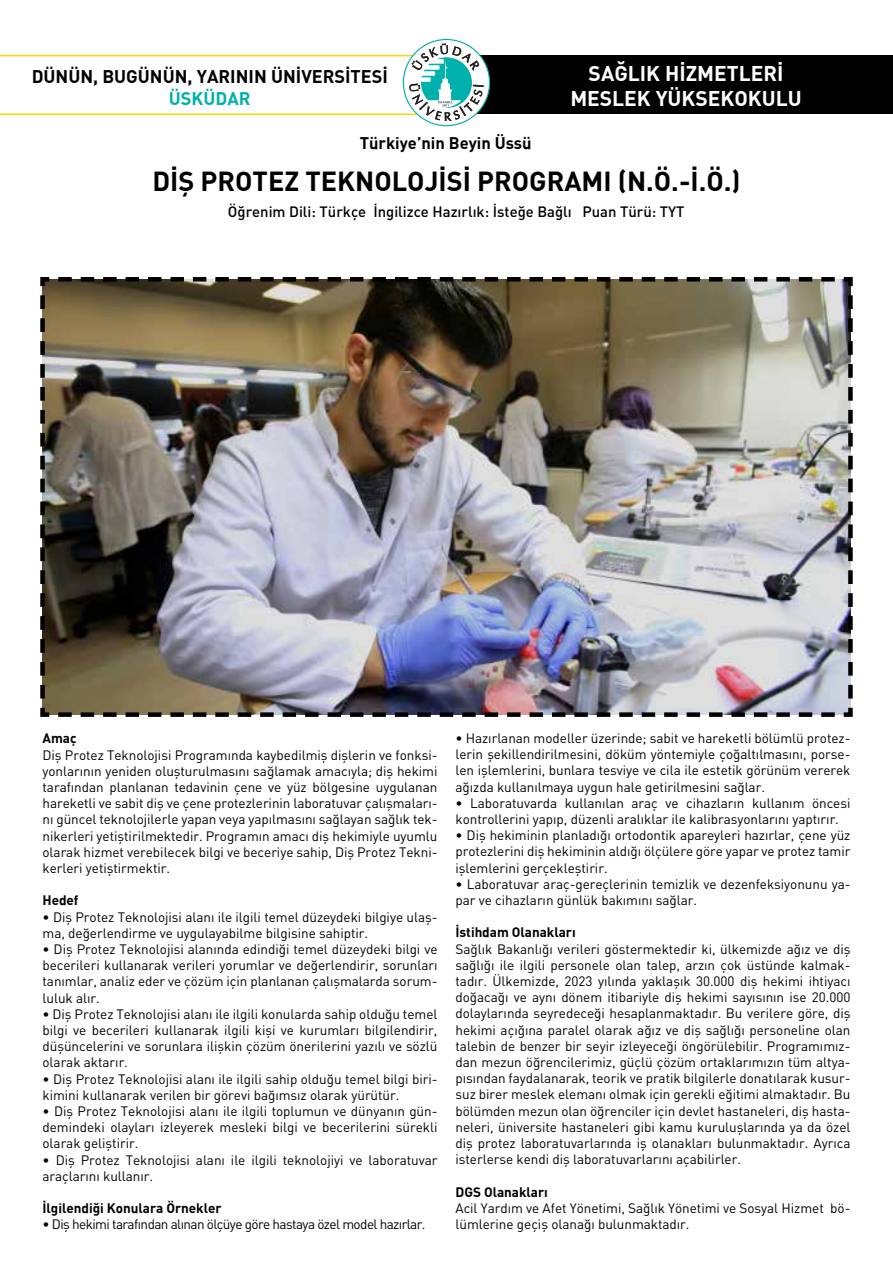
<style>
.page{position:relative;width:893px;height:1263px;background:#fff}
.page>*{position:absolute;margin:0;border:0;box-sizing:border-box;transform-origin:0 0}
.t1{font:700 27px "DIN";color:#000}
.t2{font:700 20.85px/25px "DIN";color:#fff;text-align:center}
.t3{font:700 18px "DIN";color:#000101}
.t4{font:700 18px "DIN";color:#00b0ac}
.t5{font:700 16.5px "DIN";color:#000}
.t6{font:500 14.85px "DIN";color:#000}
.t7{font:13.5px/16.2px "DIN";letter-spacing:-.005em;color:#000;text-align:justify}
.t8{font:700 13.5px "DIN";letter-spacing:-.005em;color:#000}
.t9{font:13.5px "DIN";letter-spacing:-.045em;color:#000}
</style>
<div class="page">
<img style="left:40px;top:277px;width:813px;height:440px">
<div style="left:459px;top:55px;width:434px;height:59px;background:#000"></div>
<svg style="left:0;top:39px;width:490px;height:87px"></svg>
<h3 class="t3" style="left:32px;top:65px;width:358px">DÜNÜN, BUGÜNÜN, YARININ ÜNİVERSİTESİ</h3>
<h3 class="t4" style="left:169px;top:86px;width:83px">ÜSKÜDAR</h3>
<p class="t5" style="left:360px;top:132px;width:173px">Türkiye’nin Beyin Üssü</p>
<h2 class="t2" style="left:570px;top:60px;width:233px">SAĞLIK HİZMETLERİ<br>MESLEK YÜKSEKOKULU</h2>
<h1 class="t1" style="left:152px;top:164px;width:590px">DİŞ PROTEZ TEKNOLOJİSİ PROGRAMI (N.Ö.-İ.Ö.)</h1>
<p class="t6" style="left:228px;top:202px;width:458px">Öğrenim Dili: Türkçe İngilizce Hazırlık: İsteğe Bağlı Puan Türü: TYT</p>
<p class="t8" style="left:43px;top:730px;width:36px">Amaç</p>
<p class="t7" style="left:43px;top:746px;width:396px">Diş Protez Teknolojisi Programında kaybedilmiş dişlerin ve fonksi&shy;yonlarının yeniden oluşturulmasını sağlamak amacıyla; diş hekimi tarafından planlanan tedavinin çene ve yüz bölgesine uygulanan hareketli ve sabit diş ve çene protezlerinin laboratuvar çalışmaları&shy;nı güncel teknolojilerle yapan veya yapılmasını sağlayan sağlık tek&shy;nikerleri yetiştirilmektedir. Programın amacı diş hekimiyle uyumlu olarak hizmet verebilecek bilgi ve beceriye sahip, Diş Protez Tekni&shy;kerleri yetiştirmektir.</p>
<p class="t8" style="left:43px;top:892px;width:38px">Hedef</p>
<p class="t7" style="left:43px;top:908px;width:396px">• Diş Protez Teknolojisi alanı ile ilgili temel düzeydeki bilgiye ulaş&shy;ma, değerlendirme ve uygulayabilme bilgisine sahiptir.</p>
<p class="t7" style="left:43px;top:941px;width:396px">• Diş Protez Teknolojisi alanında edindiği temel düzeydeki bilgi ve becerileri kullanarak verileri yorumlar ve değerlendirir, sorunları tanımlar, analiz eder ve çözüm için planlanan çalışmalarda sorum&shy;luluk alır.</p>
<p class="t7" style="left:43px;top:1005px;width:396px">• Diş Protez Teknolojisi alanı ile ilgili konularda sahip olduğu temel bilgi ve becerileri kullanarak ilgili kişi ve kurumları bilgilendirir, düşüncelerini ve sorunlara ilişkin çözüm önerilerini yazılı ve sözlü olarak aktarır.</p>
<p class="t7" style="left:43px;top:1070px;width:396px">• Diş Protez Teknolojisi alanı ile ilgili sahip olduğu temel bilgi biri&shy;kimini kullanarak verilen bir görevi bağımsız olarak yürütür.</p>
<p class="t7" style="left:43px;top:1103px;width:396px">• Diş Protez Teknolojisi alanı ile ilgili toplumun ve dünyanın gün&shy;demindeki olayları izleyerek mesleki bilgi ve becerilerini sürekli olarak geliştirir.</p>
<p class="t7" style="left:43px;top:1151px;width:396px">• Diş Protez Teknolojisi alanı ile ilgili teknolojiyi ve laboratuvar araçlarını kullanır.</p>
<p class="t8" style="left:43px;top:1199px;width:181px">İlgilendiği Konulara Örnekler</p>
<p class="t9" style="left:43px;top:1216px;width:385px">• Diş hekimi tarafından alınan ölçüye göre hastaya özel model hazırlar.</p>
<p class="t7" style="left:455px;top:730px;width:396px">• Hazırlanan modeller üzerinde; sabit ve hareketli bölümlü protez&shy;lerin şekillendirilmesini, döküm yöntemiyle çoğaltılmasını, porse&shy;len işlemlerini, bunlara tesviye ve cila ile estetik görünüm vererek ağızda kullanılmaya uygun hale getirilmesini sağlar.</p>
<p class="t7" style="left:455px;top:794px;width:396px">• Laboratuvarda kullanılan araç ve cihazların kullanım öncesi kontrollerini yapıp, düzenli aralıklar ile kalibrasyonlarını yaptırır.</p>
<p class="t7" style="left:455px;top:827px;width:396px">• Diş hekiminin planladığı ortodontik apareyleri hazırlar, çene yüz protezlerini diş hekiminin aldığı ölçülere göre yapar ve protez tamir işlemlerini gerçekleştirir.</p>
<p class="t7" style="left:455px;top:875px;width:396px">• Laboratuvar araç-gereçlerinin temizlik ve dezenfeksiyonunu ya&shy;par ve cihazların günlük bakımını sağlar.</p>
<p class="t8" style="left:455px;top:924px;width:122px">İstihdam Olanakları</p>
<p class="t7" style="left:455px;top:940px;width:396px">Sağlık Bakanlığı verileri göstermektedir ki, ülkemizde ağız ve diş sağlığı ile ilgili personele olan talep, arzın çok üstünde kalmak&shy;tadır. Ülkemizde, 2023 yılında yaklaşık 30.000 diş hekimi ihtiyacı doğacağı ve aynı dönem itibariyle diş hekimi sayısının ise 20.000 dolaylarında seyredeceği hesaplanmaktadır. Bu verilere göre, diş hekimi açığına paralel olarak ağız ve diş sağlığı personeline olan talebin de benzer bir seyir izleyeceği öngörülebilir. Programımız&shy;dan mezun öğrencilerimiz, güçlü çözüm ortaklarımızın tüm altya&shy;pısından faydalanarak, teorik ve pratik bilgilerle donatılarak kusur&shy;suz birer meslek elemanı olmak için gerekli eğitimi almaktadır. Bu bölümden mezun olan öğrenciler için devlet hastaneleri, diş hasta&shy;neleri, üniversite hastaneleri gibi kamu kuruluşlarında ya da özel diş protez laboratuvarlarında iş olanakları bulunmaktadır. Ayrıca isterlerse kendi diş laboratuvarlarını açabilirler.</p>
<p class="t8" style="left:455px;top:1183px;width:94px">DGS Olanakları</p>
<p class="t7" style="left:455px;top:1199px;width:396px">Acil Yardım ve Afet Yönetimi, Sağlık Yönetimi ve Sosyal Hizmet bö&shy;lümlerine geçiş olanağı bulunmaktadır.</p>
</div>
